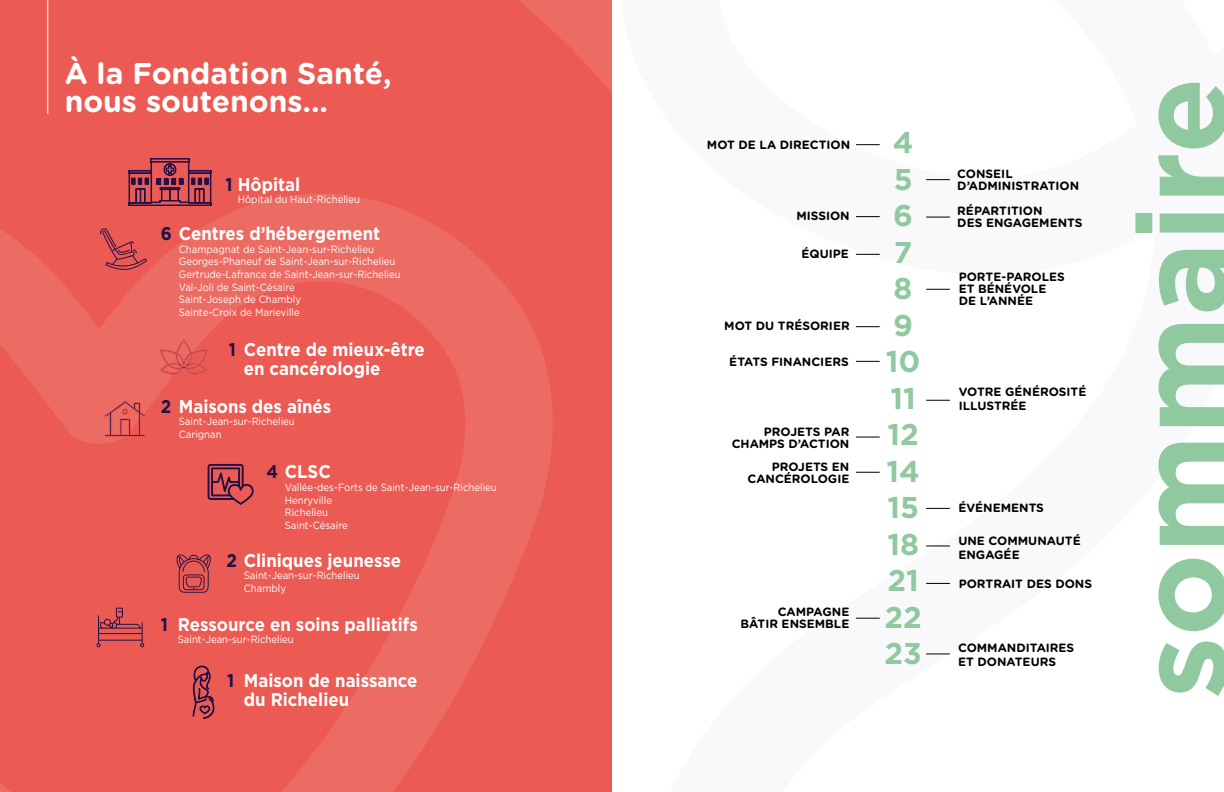
<style>
.page{position:relative;width:1224px;height:792px;background:#fff}
.page>*{position:absolute;margin:0;border:0;box-sizing:border-box;transform-origin:0 0}
.t1{font:700 125px "Gotham";color:#90c9a0}
.t2{font:700 30px/27.5px "Gotham Rounded";color:#fff}
.t3{font:700 30px/36.5px "Gotham";color:#90c9a0;text-align:center}
.t4{font:700 18.4px/19.3px "Gotham";color:#fff;scale:.91 1}
.t5{font:700 12px/12px "Gotham Rounded";color:#000}
.t6{font:10.5px/12.6px "Gotham";color:#fff;scale:.91 1}
.s1{color:#1f1047}
</style>
<div class="page">
<svg style="left:0;top:0;width:612px;height:792px;background:#eb5e56"></svg>
<svg style="left:856px;top:144px;width:24px;height:1px"></svg>
<svg style="left:926px;top:179px;width:24px;height:1px"></svg>
<svg style="left:856px;top:216px;width:24px;height:1px"></svg>
<svg style="left:856px;top:254px;width:24px;height:1px"></svg>
<svg style="left:926px;top:289px;width:24px;height:1px"></svg>
<svg style="left:856px;top:326px;width:24px;height:1px"></svg>
<svg style="left:100px;top:228px;width:47px;height:42px;background:#ce5051"></svg>
<svg style="left:128px;top:158px;width:84px;height:48px;background:#a03f4e"></svg>
<svg style="left:160px;top:339px;width:48px;height:35px;background:#e35e59"></svg>
<svg style="left:104px;top:400px;width:42px;height:37px;background:#d85c5a"></svg>
<svg style="left:96px;top:608px;width:48px;height:39px;background:#c84e50"></svg>
<svg style="left:176px;top:553px;width:36px;height:40px"></svg>
<svg style="left:193px;top:665px;width:22px;height:54px"></svg>
<svg style="left:208px;top:464px;width:45px;height:41px;background:#a8424e"></svg>
<hr style="left:48px;top:0;width:1px;height:114px;background:#fff">
<svg style="left:926px;top:217px;width:24px;height:1px"></svg>
<svg style="left:856px;top:361px;width:24px;height:1px"></svg>
<svg style="left:926px;top:400px;width:24px;height:1px"></svg>
<svg style="left:856px;top:437px;width:24px;height:1px"></svg>
<svg style="left:856px;top:472px;width:24px;height:1px"></svg>
<svg style="left:926px;top:508px;width:24px;height:1px"></svg>
<svg style="left:926px;top:583px;width:24px;height:1px"></svg>
<svg style="left:926px;top:654px;width:24px;height:1px"></svg>
<svg style="left:856px;top:618px;width:24px;height:1px"></svg>
<svg style="left:926px;top:546px;width:24px;height:1px"></svg>
<h2 class="t2" style="left:65px;top:59px;width:328px">À la Fondation Santé, nous soutenons...</h2>
<h3 class="t4" style="left:226px;top:174px;width:83px"><span class="s1">1</span> Hôpital</h3>
<p class="t6" style="left:238px;top:193px;width:136px">Hôpital du Haut-Richelieu</p>
<h3 class="t4" style="left:161px;top:224px;width:243px"><span class="s1">6</span> Centres d’hébergement</h3>
<p class="t6" style="left:179px;top:243px;width:245px">Champagnat de Saint-Jean-sur-Richelieu Georges-Phaneuf de Saint-Jean-sur-Richelieu Gertrude-Lafrance de Saint-Jean-sur-Richelieu Val-Joli de Saint-Césaire<br>Saint-Joseph de Chambly<br>Sainte-Croix de Marieville</p>
<h3 class="t4" style="left:244px;top:339px;width:201px;text-indent:-15px"><span class="s1">1</span> Centre de mieux-être en cancérologie</h3>
<h3 class="t4" style="left:161px;top:396px;width:189px"><span class="s1">2</span> Maisons des aînés</h3>
<p class="t6" style="left:179px;top:415px;width:129px">Saint-Jean-sur-Richelieu<br>Carignan</p>
<h3 class="t4" style="left:266px;top:462px;width:72px"><span class="s1">4</span> CLSC</h3>
<p class="t6" style="left:285px;top:481px;width:234px">Vallée-des-Forts de Saint-Jean-sur-Richelieu<br>Henryville<br>Richelieu<br>Saint-Césaire</p>
<h3 class="t4" style="left:226px;top:550px;width:193px"><span class="s1">2</span> Cliniques jeunesse</h3>
<p class="t6" style="left:244px;top:569px;width:129px">Saint-Jean-sur-Richelieu<br>Chambly</p>
<h3 class="t4" style="left:161px;top:614px;width:284px"><span class="s1">1</span> Ressource en soins palliatifs</h3>
<p class="t6" style="left:178px;top:633px;width:129px">Saint-Jean-sur-Richelieu</p>
<h3 class="t4" style="left:244px;top:671px;width:192px;line-height:18.4px;text-indent:-17px"><span class="s1">1</span> Maison de naissance du Richelieu</h3>
<p class="t5" style="left:707px;top:138px;width:145px">MOT DE LA DIRECTION</p>
<p class="t5" style="left:796px;top:210px;width:55px">MISSION</p>
<p class="t5" style="left:802px;top:247px;width:49px">ÉQUIPE</p>
<p class="t5" style="left:724px;top:319px;width:127px">MOT DU TRÉSORIER</p>
<p class="t5" style="left:729px;top:355px;width:121px">ÉTATS FINANCIERS</p>
<p class="t5" style="left:732px;top:425px;width:119px;text-align:right">PROJETS PAR<br>CHAMPS D’ACTION</p>
<p class="t5" style="left:748px;top:460px;width:103px;text-align:right">PROJETS EN<br>CANCÉROLOGIE</p>
<p class="t5" style="left:741px;top:605px;width:110px;text-align:right">CAMPAGNE<br>BÂTIR ENSEMBLE</p>
<h2 class="t3" style="left:884px;top:124px;width:39px">4<br>5<br>6<br>7<br>8<br>9<br>10<br>11<br>12<br>14<br>15<br>18<br>21<br>22<br>23</h2>
<p class="t5" style="left:957px;top:167px;width:123px">CONSEIL<br>D’ADMINISTRATION</p>
<p class="t5" style="left:957px;top:204px;width:127px">RÉPARTITION<br>DES ENGAGEMENTS</p>
<p class="t5" style="left:959px;top:270px;width:108px">PORTE-PAROLES<br>ET BÉNÉVOLE<br>DE L’ANNÉE</p>
<p class="t5" style="left:959px;top:385px;width:129px;line-height:14px">VOTRE GÉNÉROSITÉ<br>ILLUSTRÉE</p>
<p class="t5" style="left:958px;top:501px;width:87px">ÉVÉNEMENTS</p>
<p class="t5" style="left:958px;top:534px;width:124px;line-height:14px">UNE COMMUNAUTÉ<br>ENGAGÉE</p>
<p class="t5" style="left:959px;top:577px;width:135px">PORTRAIT DES DONS</p>
<p class="t5" style="left:958px;top:640px;width:118px;line-height:14px">COMMANDITAIRES<br>ET DONATEURS</p>
<h1 class="t1" style="left:1110px;top:699px;width:624px;rotate:-90deg">sommaire</h1>
</div>
